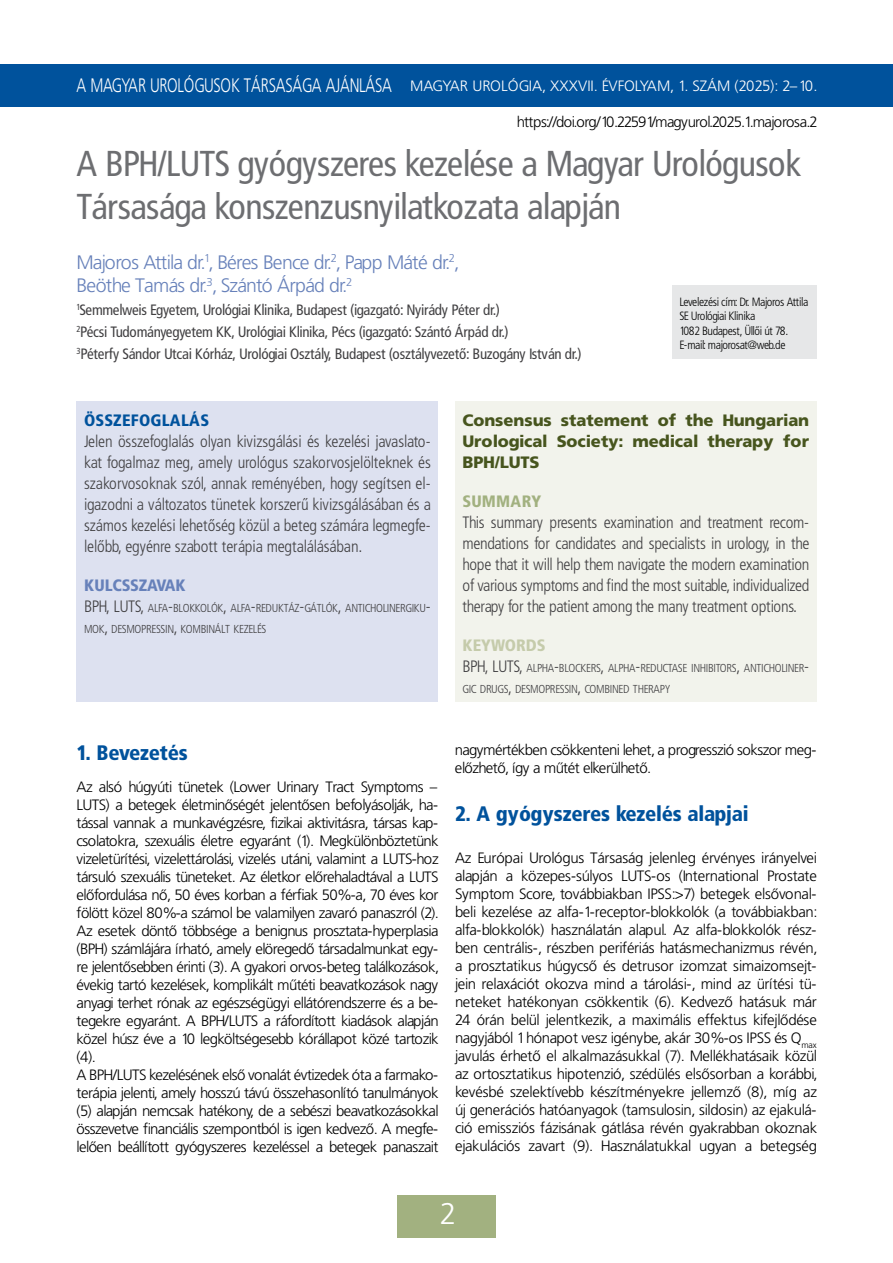
<style>
.page{position:relative;width:893px;height:1263px;background:#fff}
.page>*{position:absolute;margin:0;border:0;box-sizing:border-box;transform-origin:0 0}
.t1{font:36px/43.2px "Frutiger Cn PFL";color:#6d6e71}
.t2{font:30px "Frutiger Lt PFL";color:#fff}
.t3{font:21px "Frutiger Blk Cn PFL";color:#00529c}
.t4{font:19.5px/23.4px "Frutiger Lt PFL";color:#6781ba}
.t5{font:19.5px "Frutiger Lt PFL";letter-spacing:.03em;color:#fff;scale:.75 1}
.t6{font:16.5px/21px "Frutiger Lt Cn PFL";letter-spacing:.01em;color:#414042;text-align:justify}
.t7{font:16.5px/21px "Frutiger Blk PFL";letter-spacing:.01em;color:#47551e;text-align:justify}
.t8{font:16.5px "Frutiger Blk Cn PFL";letter-spacing:.03em;color:#00529c}
.t9{font:16.5px "Frutiger Blk Cn PFL";letter-spacing:.01em;color:#6781ba}
.t10{font:16.5px "Frutiger Blk Cn PFL";letter-spacing:.01em;color:#c5cbab}
.t11{font:16.5px "Frutiger Blk Cn PFL";letter-spacing:.03em;color:#a2b180}
.t12{font:15px/18px "Frutiger Lt PFL";color:#000}
.t13{font:15px/22.2px "Frutiger Cn PFL";color:#414042}
.t14{font:15px "Frutiger Lt PFL";letter-spacing:.04em;color:#fff}
.t15{font:12px/14.4px "Frutiger Lt Cn PFL";color:#000}
.t16{font:11.55px/21px "Frutiger Lt Cn PFL";letter-spacing:.01em;color:#414042}
.s1{font-size:16.5px}
</style>
<div class="page">
<div style="left:0;top:64px;width:893px;height:42px;background:#00529c"></div>
<div style="left:398px;top:1195px;width:98px;height:42px;background:#a2b180"></div>
<div style="left:672px;top:285px;width:144px;height:74px;background:#e6e7e8"></div>
<div style="left:77px;top:401px;width:361px;height:301px;background:#dde1f0"></div>
<div style="left:455px;top:401px;width:361px;height:301px;background:#f2f3ec"></div>
<h3 class="t5" style="left:77px;top:75px;width:422px">A MAGYAR UROLÓGUSOK TÁRSASÁGA AJÁNLÁSA</h3>
<p class="t14" style="left:410px;top:77px;width:408px">MAGYAR UROLÓGIA, XXXVII. ÉVFOLYAM, 1. SZÁM (2025): 2–10.</p>
<p class="t12" style="left:517px;top:113px;width:301px">https://doi.org/10.22591/magyurol.2025.1.majorosa.2</p>
<h1 class="t1" style="left:77px;top:142px;width:725px">A BPH/LUTS gyógyszeres kezelése a Magyar Urológusok<br>Társasága konszenzusnyilatkozata alapján</h1>
<h3 class="t4" style="left:77px;top:251px;width:383px">Majoros Attila dr.<sup>1</sup>, Béres Bence dr.<sup>2</sup>, Papp Máté dr.<sup>2</sup>,<br>Beöthe Tamás dr.<sup>3</sup>, Szántó Árpád dr.<sup>2</sup></h3>
<p class="t13" style="left:77px;top:298px;width:506px"><sup>1</sup>Semmelweis Egyetem, Urológiai Klinika, Budapest (igazgató: Nyirády Péter dr.)<br><sup>2</sup>Pécsi Tudományegyetem KK, Urológiai Klinika, Pécs (igazgató: Szántó Árpád dr.)<br><sup>3</sup>Péterfy Sándor Utcai Kórház, Urológiai Osztály, Budapest (osztályvezető: Buzogány István dr.)</p>
<p class="t15" style="left:679px;top:295px;width:130px">Levelezési cím: Dr. Majoros Attila<br>SE Urológiai Klinika<br>1082 Budapest, Üllői út 78.<br>E-mail: majorosat@web.de</p>
<p class="t8" style="left:84px;top:410px;width:126px">ÖSSZEFOGLALÁS</p>
<p class="t6" style="left:84px;top:431px;width:348px">Jelen összefoglalás olyan kivizsgálási és kezelési javaslato&shy;kat fogalmaz meg, amely urológus szakorvosjelölteknek és szakorvosoknak szól, annak reményében, hogy segítsen el&shy;igazodni a változatos tünetek korszerű kivizsgálásában és a számos kezelési lehetőség közül a beteg számára legmegfe&shy;lelőbb, egyénre szabott terápia megtalálásában.</p>
<p class="t9" style="left:84px;top:575px;width:103px">KULCSSZAVAK</p>
<p class="t16" style="left:84px;top:597px;width:348px"><span class="s1">BPH, LUTS,</span> ALFA<span class="s1">-</span>BLOKKOLÓK<span class="s1">,</span> ALFA<span class="s1">-</span>REDUKTÁZ<span class="s1">-</span>GÁTLÓK<span class="s1">,</span> ANTICHOLINERGIKU<span class="s1">-<br></span>MOK<span class="s1">,</span> DESMOPRESSIN<span class="s1">,</span> KOMBINÁLT KEZELÉS</p>
<p class="t7" style="left:462px;top:409px;width:348px">Consensus statement of the Hungarian Urological Society: medical therapy for BPH/LUTS</p>
<p class="t11" style="left:462px;top:491px;width:80px">SUMMARY</p>
<p class="t6" style="left:462px;top:512px;width:348px">This summary presents examination and treatment recom&shy;mendations for candidates and specialists in urology, in the hope that it will help them navigate the modern examination of various symptoms and find the most suitable, individualized therapy for the patient among the many treatment options.</p>
<p class="t10" style="left:462px;top:635px;width:84px">KEYWORDS</p>
<p class="t16" style="left:462px;top:657px;width:348px"><span class="s1">BPH, LUTS,</span> ALPHA<span class="s1">-</span>BLOCKERS<span class="s1">,</span> ALPHA<span class="s1">-</span>REDUCTASE INHIBITORS<span class="s1">,</span> ANTICHOLINER<span class="s1">-<br></span>GIC DRUGS<span class="s1">,</span> DESMOPRESSIN<span class="s1">,</span> COMBINED TH ERAPY</p>
<h3 class="t3" style="left:77px;top:740px;width:113px">1. Bevezetés</h3>
<p class="t12" style="left:77px;top:778px;width:363px">Az alsó húgyúti tünetek (Lower Urinary Tract Symptoms – LUTS) a betegek életminőségét jelentősen befolyásolják, ha&shy;tással vannak a munkavégzésre, fizikai aktivitásra, társas kap&shy;csolatokra, szexuális életre egyaránt (1). Megkülönböztetünk vizeletürítési, vizelettárolási, vizelés utáni, valamint a LUTS-hoz társuló szexuális tüneteket. Az életkor előrehaladtával a LUTS előfordulása nő, 50 éves korban a férfiak 50%-a, 70 éves kor fölött közel 80%-a számol be valamilyen zavaró panaszról (2).<br>Az esetek döntő többsége a benignus prosztata-hyperplasia (BPH) számlájára írható, amely elöregedő társadalmunkat egy&shy;re jelentősebben érinti (3). A gyakori orvos-beteg találkozások, évekig tartó kezelések, komplikált műtéti beavatkozások nagy anyagi terhet rónak az egészségügyi ellátórendszerre és a be&shy;tegekre egyaránt. A BPH/LUTS a ráfordított kiadások alapján közel húsz éve a 10 legköltségesebb kórállapot közé tartozik (4).<br>A BPH/LUTS kezelésének első vonalát évtizedek óta a farmako&shy;terápia jelenti, amely hosszú távú összehasonlító tanulmányok (5) alapján nemcsak hatékony, de a sebészi beavatkozásokkal összevetve financiális szempontból is igen kedvező. A megfe&shy;lelően beállított gyógyszeres kezeléssel a betegek panaszait</p>
<p class="t12" style="left:455px;top:741px;width:363px">nagymértékben csökkenteni lehet, a progresszió sokszor meg&shy;előzhető, így a műtét elkerülhető.</p>
<h3 class="t3" style="left:455px;top:801px;width:295px">2. A gyógyszeres kezelés alapjai</h3>
<p class="t12" style="left:455px;top:849px;width:363px;text-align:justify">Az Európai Urológus Társaság jelenleg érvényes irányelvei alapján a közepes-súlyos LUTS-os (International Prostate Symptom Score, továbbiakban IPSS:&gt;7) betegek elsővonal&shy;beli kezelése az alfa-1-receptor-blokkolók (a továbbiakban: alfa-blokkolók) használatán alapul. Az alfa-blokkolók rész&shy;ben centrális-, részben perifériás hatásmechanizmus révén, a prosztatikus húgycső és detrusor izomzat simaizomsejt&shy;jein relaxációt okozva mind a tárolási-, mind az ürítési tü&shy;neteket hatékonyan csökkentik (6). Kedvező hatásuk már 24 órán belül jelentkezik, a maximális effektus kifejlődése nagyjából 1 hónapot vesz igénybe, akár 30%-os IPSS és Q<sub>max </sub>javulás érhető el alkalmazásukkal (7). Mellékhatásaik közül az ortosztatikus hipotenzió, szédülés elsősorban a korábbi, kevésbé szelektívebb készítményekre jellemző (8), míg az új generációs hatóanyagok (tamsulosin, sildosin) az ejakulá&shy;ció emissziós fázisának gátlása révén gyakrabban okoznak ejakulációs zavart (9). Használatukkal ugyan a betegség</p>
<h2 class="t2" style="left:440px;top:1197px;width:15px">2</h2>
</div>
